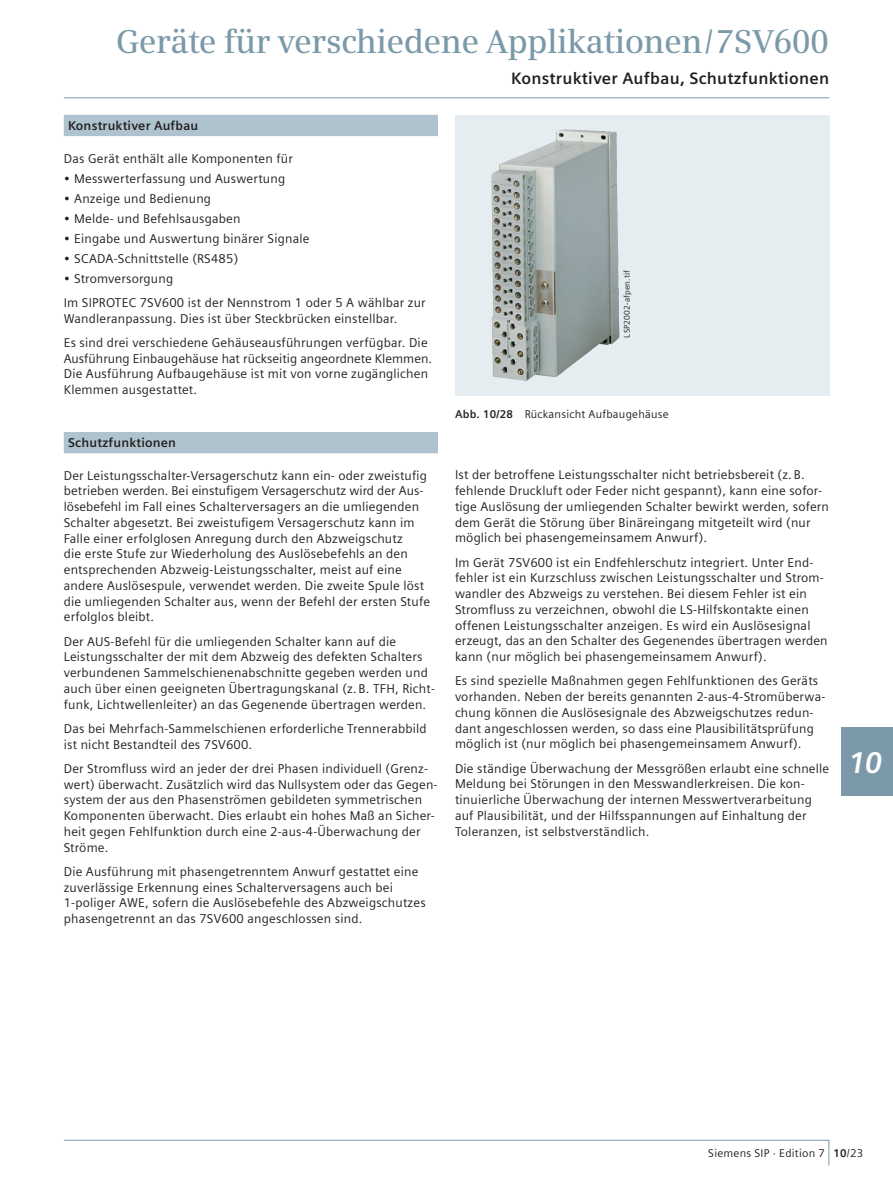
<style>
.page{position:relative;width:893px;height:1191px;background:#fff}
.page>*{position:absolute;margin:0;border:0;box-sizing:border-box;transform-origin:0 0}
.t1{font:600 33px "Siemens Serif";letter-spacing:-.02em;color:#7b99a9}
.t2{font:italic 700 30px "Siemens Sans";color:#fff}
.t3{font:700 16.5px "Siemens Sans";letter-spacing:.015em;color:#231f20}
.t4{font:12.75px/15.8px "Siemens Sans";letter-spacing:.015em;color:#231f20}
.t5{font:700 12.75px "Siemens Sans";letter-spacing:.015em;color:#231f20}
.t6{font:11.25px "Siemens Sans";letter-spacing:.02em;color:#231f20}
.t7{font:8.25px "Siemens Sans";letter-spacing:.02em;color:#231f20}
.s1{font-weight:700}
</style>
<div class="page">
<hr style="left:64px;top:97px;width:765px;height:1px;background:#7b99a9">
<svg style="left:63px;top:1139px;width:766px;height:27px"></svg>
<div style="left:64px;top:115px;width:374px;height:21px;background:#afc3ce"></div>
<div style="left:64px;top:432px;width:374px;height:21px;background:#afc3ce"></div>
<div style="left:455px;top:115px;width:374px;height:280px;background:#e5edf1"></div>
<img style="left:491px;top:129px;width:129px;height:252px">
<div style="left:842px;top:727px;width:51px;height:68px;background:#7b99a9"></div>
<p class="t1" style="left:116px;top:28px;width:715px">Geräte für verschiedene Applikationen / 7SV600</p>
<p class="t3" style="left:511px;top:71px;width:320px">Konstruktiver Aufbau, Schutzfunktionen</p>
<p class="t5" style="left:68px;top:120px;width:132px">Konstruktiver Aufbau</p>
<p class="t4" style="left:64px;top:151px;width:231px">Das Gerät enthält alle Komponenten für</p>
<p class="t4" style="left:64px;top:171px;width:223px">• Messwerterfassung und Auswertung</p>
<p class="t4" style="left:64px;top:191px;width:149px">• Anzeige und Bedienung</p>
<p class="t4" style="left:64px;top:211px;width:178px">• Melde- und Befehlsausgaben</p>
<p class="t4" style="left:64px;top:231px;width:247px">• Eingabe und Auswertung binärer Signale</p>
<p class="t4" style="left:64px;top:251px;width:176px">• SCADA-Schnittstelle (RS485)</p>
<p class="t4" style="left:64px;top:267px;width:363px;line-height:24.3px">• Stromversorgung<br>Im SIPROTEC 7SV600 ist der Nennstrom 1 oder 5 A wählbar zur</p>
<p class="t4" style="left:64px;top:307px;width:365px;line-height:24.3px">Wandleranpassung. Dies ist über Steckbrücken einstellbar.<br>Es sind drei verschiedene Gehäuseausführungen verfügbar. Die</p>
<p class="t4" style="left:64px;top:351px;width:370px">Ausführung Einbaugehäuse hat rückseitig angeordnete Klemmen.<br>Die Ausführung Aufbaugehäuse ist mit von vorne zugänglichen<br>Klemmen ausgestattet.</p>
<p class="t5" style="left:68px;top:437px;width:110px">Schutzfunktionen</p>
<p class="t4" style="left:64px;top:468px;width:368px">Der Leistungsschalter-Versagerschutz kann ein- oder zweistufig betrieben werden. Bei einstufigem Versagerschutz wird der Aus&shy;lösebefehl im Fall eines Schalterversagers an die umliegenden Schalter abgesetzt. Bei zweistufigem Versagerschutz kann im Falle einer erfolglosen Anregung durch den Abzweigschutz<br>die erste Stufe zur Wiederholung des Auslösebefehls an den entsprechenden Abzweig-Leistungsschalter, meist auf eine andere Auslösespule, verwendet werden. Die zweite Spule löst die umliegenden Schalter aus, wenn der Befehl der ersten Stufe erfolglos bleibt.</p>
<p class="t4" style="left:64px;top:634px;width:373px">Der AUS-Befehl für die umliegenden Schalter kann auf die Leistungsschalter der mit dem Abzweig des defekten Schalters verbundenen Sammelschienenabschnitte gegeben werden und auch über einen geeigneten Übertragungskanal (z. B. TFH, Richt&shy;funk, Lichtwellenleiter) an das Gegenende übertragen werden.</p>
<p class="t4" style="left:64px;top:721px;width:364px">Das bei Mehrfach-Sammelschienen erforderliche Trennerabbild ist nicht Bestandteil des 7SV600.</p>
<p class="t4" style="left:64px;top:761px;width:375px">Der Stromfluss wird an jeder der drei Phasen individuell (Grenz&shy;wert) überwacht. Zusätzlich wird das Nullsystem oder das Gegen&shy;system der aus den Phasenströmen gebildeten symmetrischen Komponenten überwacht. Dies erlaubt ein hohes Maß an Sicher&shy;heit gegen Fehlfunktion durch eine 2-aus-4-Überwachung der Ströme.</p>
<p class="t4" style="left:64px;top:864px;width:363px">Die Ausführung mit phasengetrenntem Anwurf gestattet eine zuverlässige Erkennung eines Schalterversagens auch bei 1-poliger AWE, sofern die Auslösebefehle des Abzweigschutzes phasengetrennt an das 7SV600 angeschlossen sind.</p>
<p class="t7" style="left:624px;top:338px;width:69px;rotate:-90deg">LSP2002-afpen.tif</p>
<p class="t6" style="left:455px;top:410px;width:215px"><span class="s1">Abb. 10/28</span> Rückansicht Aufbaugehäuse</p>
<p class="t4" style="left:455px;top:468px;width:376px">Ist der betroffene Leistungsschalter nicht betriebsbereit (z. B. fehlende Druckluft oder Feder nicht gespannt), kann eine sofor&shy;tige Auslösung der umliegenden Schalter bewirkt werden, sofern dem Gerät die Störung über Binäreingang mitgeteilt wird (nur möglich bei phasengemeinsamem Anwurf).</p>
<p class="t4" style="left:455px;top:555px;width:374px">Im Gerät 7SV600 ist ein Endfehlerschutz integriert. Unter End&shy;fehler ist ein Kurzschluss zwischen Leistungsschalter und Strom&shy;wandler des Abzweigs zu verstehen. Bei diesem Fehler ist ein Stromfluss zu verzeichnen, obwohl die LS-Hilfskontakte einen offenen Leistungsschalter anzeigen. Es wird ein Auslösesignal erzeugt, das an den Schalter des Gegenendes übertragen werden kann (nur möglich bei phasengemeinsamem Anwurf).</p>
<p class="t4" style="left:455px;top:674px;width:372px">Es sind spezielle Maßnahmen gegen Fehlfunktionen des Geräts vorhanden. Neben der bereits genannten 2-aus-4-Stromüberwa&shy;chung können die Auslösesignale des Abzweigschutzes redun&shy;dant angeschlossen werden, so dass eine Plausibilitätsprüfung möglich ist (nur möglich bei phasengemeinsamem Anwurf).</p>
<p class="t4" style="left:455px;top:761px;width:376px">Die ständige Überwachung der Messgrößen erlaubt eine schnelle Meldung bei Störungen in den Messwandlerkreisen. Die kon&shy;tinuierliche Überwachung der internen Messwertverarbeitung auf Plausibilität, und der Hilfsspannungen auf Einhaltung der Toleranzen, ist selbstverständlich.</p>
<p class="t2" style="left:848px;top:750px;width:35px">10</p>
<p class="t6" style="left:708px;top:1148px;width:156px">Siemens SIP · Edition 7 <span class="s1">10</span>/23</p>
</div>
